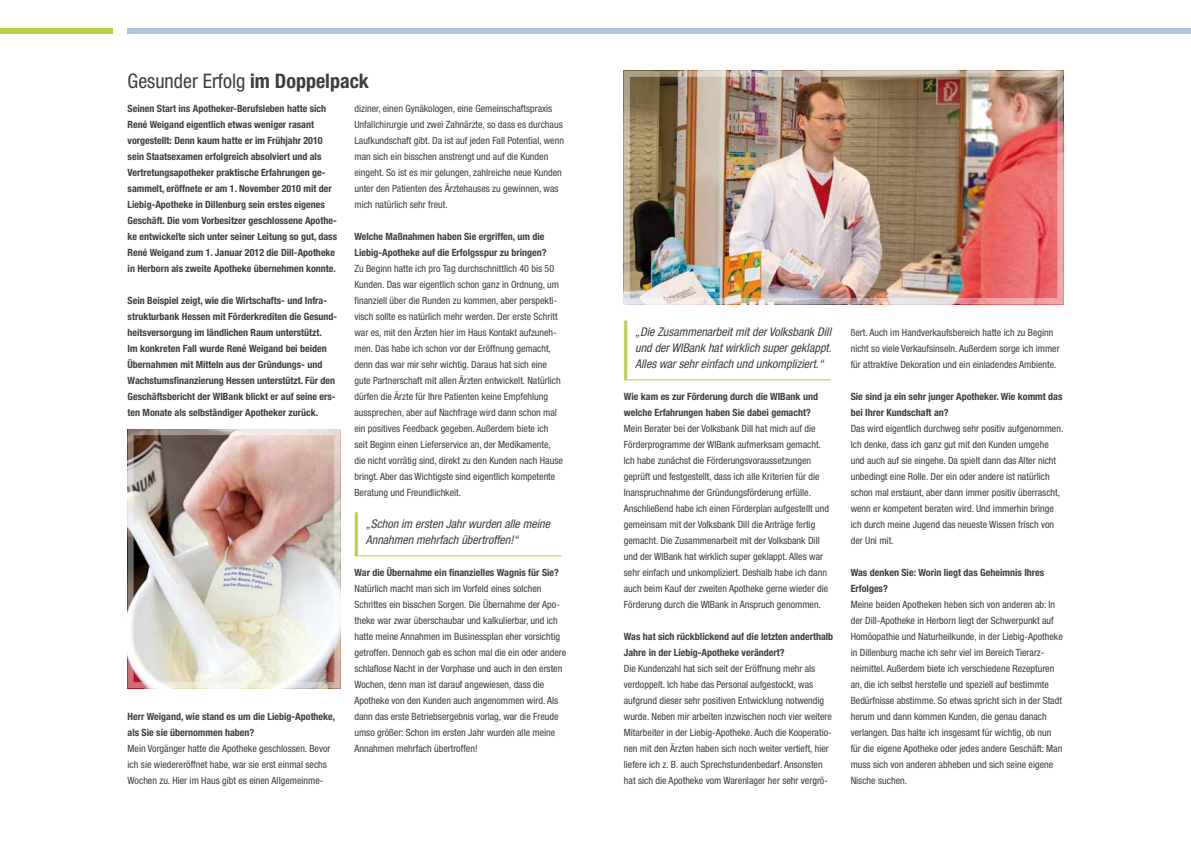
<style>
.page{position:relative;width:1191px;height:842px;background:#fff}
.page>*{position:absolute;margin:0;border:0;box-sizing:border-box;transform-origin:0 0}
.t1{font:condensed 20px "Helvetica Neue";color:#3e3d40}
.t2{font:italic condensed 12px/16px "Helvetica Neue";color:#3e3d40}
.t3{font:condensed 10px/16px "Helvetica Neue";color:#3e3d40}
.t4{font:700 condensed 10px/16px "Helvetica Neue";color:#3e3d40}
.s1{font-weight:700}
</style>
<div class="page">
<div style="left:0;top:28px;width:113px;height:6px;background:#bace42"></div>
<div style="left:128px;top:28px;width:1063px;height:6px;background:#b1c4d8"></div>
<hr style="left:355px;top:555px;width:206px;height:1px;background:#bace42">
<hr style="left:624px;top:379px;width:207px;height:1px;background:#bace42">
<img style="left:135px;top:436px;width:198px;height:245px">
<div style="left:128px;top:429px;width:212px;height:259px;border:6px solid #fff"></div>
<img style="left:631px;top:78px;width:425px;height:219px">
<div style="left:624px;top:71px;width:439px;height:233px;border:6px solid #fff"></div>
<h1 class="t1" style="left:128px;top:69px;width:243px">Gesunder Erfolg <span class="s1">im Doppelpack</span></h1>
<p class="t4" style="left:128px;top:100px;width:211px">Seinen Start ins Apotheker-Berufsleben hatte sich René Weigand eigentlich etwas weniger rasant vorgestellt: Denn kaum hatte er im Frühjahr 2010 sein Staatsexamen erfolgreich absolviert und als Vertretungsapotheker praktische Erfahrungen ge&shy;sammelt, eröffnete er am 1. November 2010 mit der Liebig-Apotheke in Dillenburg sein erstes eigenes Geschäft. Die vom Vorbesitzer geschlossene Apothe&shy;ke entwickelte sich unter seiner Leitung so gut, dass René Weigand zum 1. Januar 2012 die Dill-Apotheke in Herborn als zweite Apotheke übernehmen konnte.</p>
<p class="t4" style="left:128px;top:292px;width:211px">Sein Beispiel zeigt, wie die Wirtschafts- und Infra&shy;strukturbank Hessen mit Förderkrediten die Gesund&shy;heitsversorgung im ländlichen Raum unterstützt.<br>Im konkreten Fall wurde René Weigand bei beiden Übernahmen mit Mitteln aus der Gründungs- und Wachstumsfinanzierung Hessen unterstützt. Für den Geschäftsbericht der WIBank blickt er auf seine ers&shy;ten Monate als selbständiger Apotheker zurück.</p>
<p class="t4" style="left:128px;top:708px;width:209px">Herr Weigand, wie stand es um die Liebig-Apotheke, als Sie sie übernommen haben?</p>
<p class="t3" style="left:128px;top:740px;width:204px">Mein Vorgänger hatte die Apotheke geschlossen. Bevor ich sie wiedereröffnet habe, war sie erst einmal sechs<br>Wochen zu. Hier im Haus gibt es einen Allgemeinme-</p>
<p class="t3" style="left:354px;top:100px;width:211px">diziner, einen Gynäkologen, eine Gemeinschaftspraxis Unfallchirurgie und zwei Zahnärzte, so dass es durchaus Laufkundschaft gibt. Da ist auf jeden Fall Potential, wenn man sich ein bisschen anstrengt und auf die Kunden eingeht. So ist es mir gelungen, zahlreiche neue Kunden unter den Patienten des Ärztehauses zu gewinnen, was mich natürlich sehr freut.</p>
<p class="t4" style="left:354px;top:228px;width:194px">Welche Maßnahmen haben Sie ergriffen, um die<br>Liebig-Apotheke auf die Erfolgsspur zu bringen?</p>
<p class="t3" style="left:354px;top:260px;width:210px">Zu Beginn hatte ich pro Tag durchschnittlich 40 bis 50<br>Kunden. Das war eigentlich schon ganz in Ordnung, um finanziell über die Runden zu kommen, aber perspekti&shy;visch sollte es natürlich mehr werden. Der erste Schritt war es, mit den Ärzten hier im Haus Kontakt aufzuneh&shy;men. Das habe ich schon vor der Eröffnung gemacht, denn das war mir sehr wichtig. Daraus hat sich eine gute Partnerschaft mit allen Ärzten entwickelt. Natürlich dürfen die Ärzte für Ihre Patienten keine Empfehlung aussprechen, aber auf Nachfrage wird dann schon mal ein positives Feedback gegeben. Außerdem biete ich seit Beginn einen Lieferservice an, der Medikamente, die nicht vorrätig sind, direkt zu den Kunden nach Hause bringt. Aber das Wichtigste sind eigentlich kompetente Beratung und Freundlichkeit.</p>
<p class="t2" style="left:366px;top:516px;width:186px">„Schon im ersten Jahr wurden alle meine<br>Annahmen mehrfach übertroffen!“</p>
<p class="t4" style="left:354px;top:564px;width:206px">War die Übernahme ein finanzielles Wagnis für Sie?</p>
<p class="t3" style="left:354px;top:580px;width:213px">Natürlich macht man sich im Vorfeld eines solchen Schrittes ein bisschen Sorgen. Die Übernahme der Apo&shy;theke war zwar überschaubar und kalkulierbar, und ich hatte meine Annahmen im Businessplan eher vorsichtig getroffen. Dennoch gab es schon mal die ein oder andere schlaflose Nacht in der Vorphase und auch in den ersten Wochen, denn man ist darauf angewiesen, dass die Apotheke von den Kunden auch angenommen wird. Als dann das erste Betriebsergebnis vorlag, war die Freude umso größer: Schon im ersten Jahr wurden alle meine Annahmen mehrfach übertroffen!</p>
<p class="t2" style="left:635px;top:324px;width:198px;text-align:justify">„Die Zusammenarbeit mit der Volksbank Dill und der WIBank hat wirklich super geklappt.<br>Alles war sehr einfach und unkompliziert.“</p>
<p class="t4" style="left:624px;top:388px;width:196px">Wie kam es zur Förderung durch die WIBank und welche Erfahrungen haben Sie dabei gemacht?</p>
<p class="t3" style="left:624px;top:420px;width:207px">Mein Berater bei der Volksbank Dill hat mich auf die Förderprogramme der WIBank aufmerksam gemacht.<br>Ich habe zunächst die Förderungsvoraussetzungen geprüft und festgestellt, dass ich alle Kriterien für die Inanspruchnahme der Gründungsförderung erfülle.<br>Anschließend habe ich einen Förderplan aufgestellt und gemeinsam mit der Volksbank Dill die Anträge fertig gemacht. Die Zusammenarbeit mit der Volksbank Dill und der WIBank hat wirklich super geklappt. Alles war sehr einfach und unkompliziert. Deshalb habe ich dann auch beim Kauf der zweiten Apotheke gerne wieder die Förderung durch die WIBank in Anspruch genommen.</p>
<p class="t4" style="left:624px;top:628px;width:211px">Was hat sich rückblickend auf die letzten anderthalb<br>Jahre in der Liebig-Apotheke verändert?</p>
<p class="t3" style="left:624px;top:660px;width:210px">Die Kundenzahl hat sich seit der Eröffnung mehr als verdoppelt. Ich habe das Personal aufgestockt, was aufgrund dieser sehr positiven Entwicklung notwendig wurde. Neben mir arbeiten inzwischen noch vier weitere Mitarbeiter in der Liebig-Apotheke. Auch die Kooperatio&shy;nen mit den Ärzten haben sich noch weiter vertieft, hier liefere ich z. B. auch Sprechstundenbedarf. Ansonsten hat sich die Apotheke vom Warenlager her sehr vergrö-</p>
<p class="t3" style="left:850px;top:324px;width:210px">ßert. Auch im Handverkaufsbereich hatte ich zu Beginn nicht so viele Verkaufsinseln. Außerdem sorge ich immer für attraktive Dekoration und ein einladendes Ambiente.</p>
<p class="t4" style="left:850px;top:388px;width:213px">Sie sind ja ein sehr junger Apotheker. Wie kommt das bei Ihrer Kundschaft an?</p>
<p class="t3" style="left:850px;top:420px;width:214px">Das wird eigentlich durchweg sehr positiv aufgenommen.<br>Ich denke, dass ich ganz gut mit den Kunden umgehe und auch auf sie eingehe. Da spielt dann das Alter nicht unbedingt eine Rolle. Der ein oder andere ist natürlich schon mal erstaunt, aber dann immer positiv überrascht, wenn er kompetent beraten wird. Und immerhin bringe ich durch meine Jugend das neueste Wissen frisch von der Uni mit.</p>
<p class="t4" style="left:850px;top:564px;width:195px">Was denken Sie: Worin liegt das Geheimnis Ihres<br>Erfolges?</p>
<p class="t3" style="left:850px;top:596px;width:214px">Meine beiden Apotheken heben sich von anderen ab: In der Dill-Apotheke in Herborn liegt der Schwerpunkt auf Homöopathie und Naturheilkunde, in der Liebig-Apotheke in Dillenburg mache ich sehr viel im Bereich Tierarz&shy;neimittel. Außerdem biete ich verschiedene Rezepturen an, die ich selbst herstelle und speziell auf bestimmte Bedürfnisse abstimme. So etwas spricht sich in der Stadt herum und dann kommen Kunden, die genau danach verlangen. Das halte ich insgesamt für wichtig, ob nun für die eigene Apotheke oder jedes andere Geschäft: Man muss sich von anderen abheben und sich seine eigene Nische suchen.</p>
</div>
